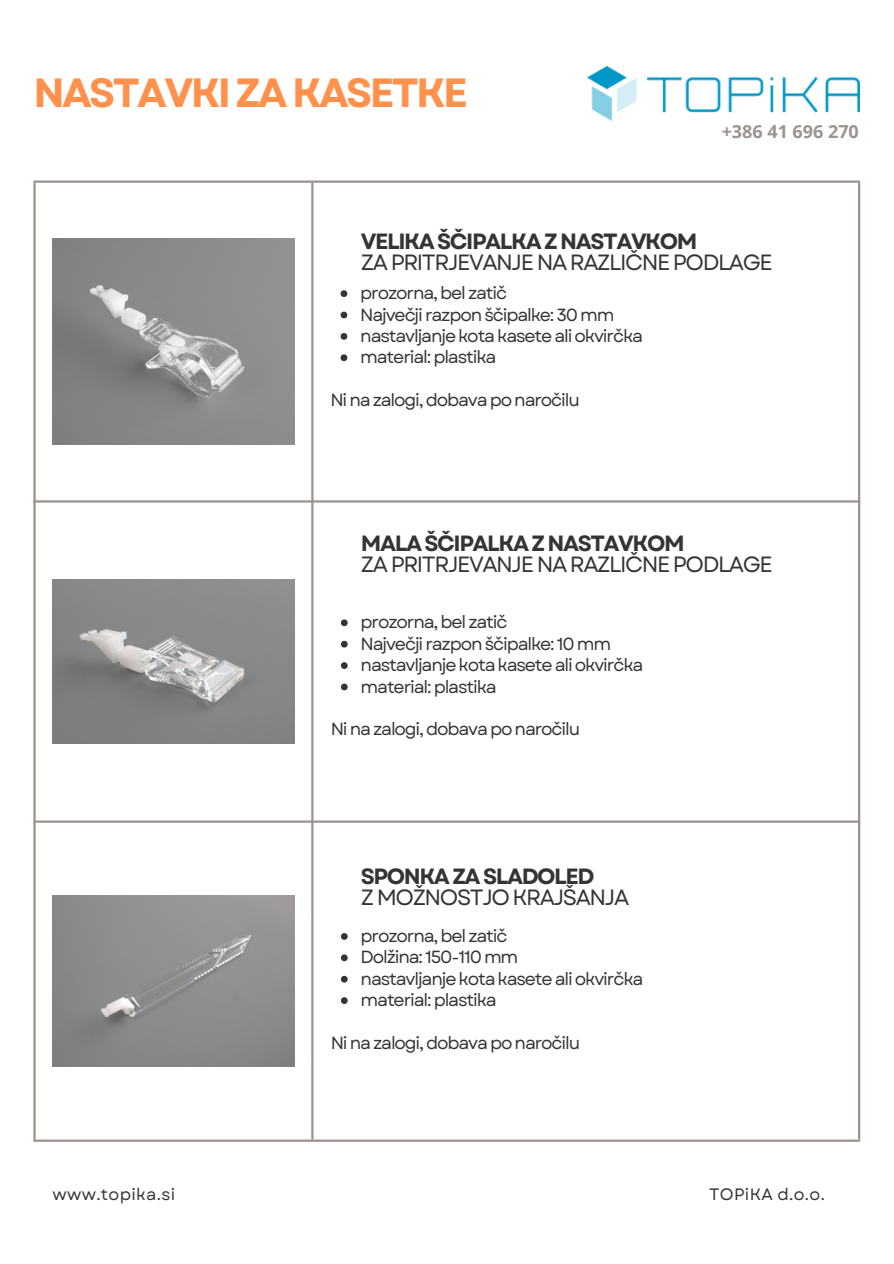
<style>
.page{position:relative;width:894px;height:1264px;background:#fff}
.page>*{position:absolute;margin:0;border:0;box-sizing:border-box;transform-origin:0 0}
.t1{font:700 40.8px "Garet";letter-spacing:-.065em;color:#ff914d}
.t2{font:22.05px/21.3px "Garet";letter-spacing:-.065em;color:#343434}
.t3{font:700 18px "Open Sans";color:#9d938e}
.t4{font:17.55px "Garet";letter-spacing:-.065em;color:#343434}
.t5{font:16.5px "Garet";letter-spacing:.02em;color:#343434}
.s1{font-weight:700}
</style>
<div class="page">
<hr style="left:33px;top:180px;width:827px;height:3px;background:#9d938e">
<hr style="left:33px;top:1139px;width:827px;height:2px;background:#9d938e">
<hr style="left:33px;top:820px;width:827px;height:2px;background:#9d938e">
<hr style="left:33px;top:500px;width:827px;height:2px;background:#9d938e">
<hr style="left:311px;top:183px;width:2px;height:956px;background:#9d938e">
<hr style="left:857px;top:182px;width:3px;height:957px;background:#9d938e">
<hr style="left:33px;top:183px;width:3px;height:956px;background:#9d938e">
<img style="left:587px;top:66px;width:272px;height:54px">
<img style="left:52px;top:239px;width:242px;height:205px">
<img style="left:53px;top:579px;width:242px;height:164px">
<img style="left:52px;top:895px;width:242px;height:171px">
<svg style="left:340px;top:290px;width:7px;height:7px"></svg>
<svg style="left:340px;top:311px;width:7px;height:7px"></svg>
<svg style="left:340px;top:333px;width:7px;height:7px"></svg>
<svg style="left:340px;top:354px;width:7px;height:7px"></svg>
<svg style="left:341px;top:619px;width:6px;height:7px"></svg>
<svg style="left:341px;top:641px;width:6px;height:6px"></svg>
<svg style="left:341px;top:662px;width:6px;height:7px"></svg>
<svg style="left:341px;top:683px;width:6px;height:7px"></svg>
<svg style="left:341px;top:933px;width:6px;height:6px"></svg>
<svg style="left:341px;top:954px;width:6px;height:7px"></svg>
<svg style="left:341px;top:975px;width:6px;height:7px"></svg>
<svg style="left:341px;top:997px;width:6px;height:6px"></svg>
<p class="t1" style="left:33px;top:63px;width:436px">NASTAVKI ZA KASETKE</p>
<p class="t3" style="left:721px;top:119px;width:139px">+386 41 696 270</p>
<p class="t2" style="left:361px;top:230px;width:413px"><span class="s1">VELIKA ŠČIPALKA Z NASTAVKOM<br></span>ZA PRITRJEVANJE NA RAZLIČNE PODLAGE</p>
<p class="t4" style="left:360px;top:280px;width:148px">prozorna, bel zatič</p>
<p class="t4" style="left:360px;top:302px;width:256px">Največji razpon ščipalke: 30 mm</p>
<h2 class="t4" style="left:360px;top:323px;width:284px">nastavljanje kota kasete ali okvirčka</h2>
<p class="t4" style="left:360px;top:344px;width:138px">material: plastika</p>
<p class="t4" style="left:330px;top:387px;width:251px">Ni na zalogi, dobava po naročilu</p>
<p class="t2" style="left:361px;top:533px;width:413px"><span class="s1">MALA ŠČIPALKA Z NASTAVKOM<br></span>ZA PRITRJEVANJE NA RAZLIČNE PODLAGE</p>
<p class="t4" style="left:360px;top:609px;width:148px">prozorna, bel zatič</p>
<p class="t4" style="left:360px;top:631px;width:252px">Največji razpon ščipalke: 10 mm</p>
<h2 class="t4" style="left:360px;top:652px;width:284px">nastavljanje kota kasete ali okvirčka</h2>
<p class="t4" style="left:360px;top:673px;width:138px">material: plastika</p>
<p class="t4" style="left:331px;top:716px;width:251px">Ni na zalogi, dobava po naročilu</p>
<p class="t2" style="left:361px;top:865px;width:270px"><span class="s1">SPONKA ZA SLADOLED<br></span>Z MOŽNOSTJO KRAJŠANJA</p>
<p class="t4" style="left:360px;top:923px;width:148px">prozorna, bel zatič</p>
<p class="t4" style="left:360px;top:944px;width:159px">Dolžina: 150-110 mm</p>
<p class="t4" style="left:360px;top:966px;width:284px">nastavljanje kota kasete ali okvirčka</p>
<p class="t4" style="left:360px;top:987px;width:138px">material: plastika</p>
<p class="t4" style="left:331px;top:1030px;width:251px">Ni na zalogi, dobava po naročilu</p>
<p class="t5" style="left:52px;top:1182px;width:124px">www.topika.si</p>
<p class="t5" style="left:709px;top:1182px;width:117px">TOPiKA d.o.o.</p>
</div>
